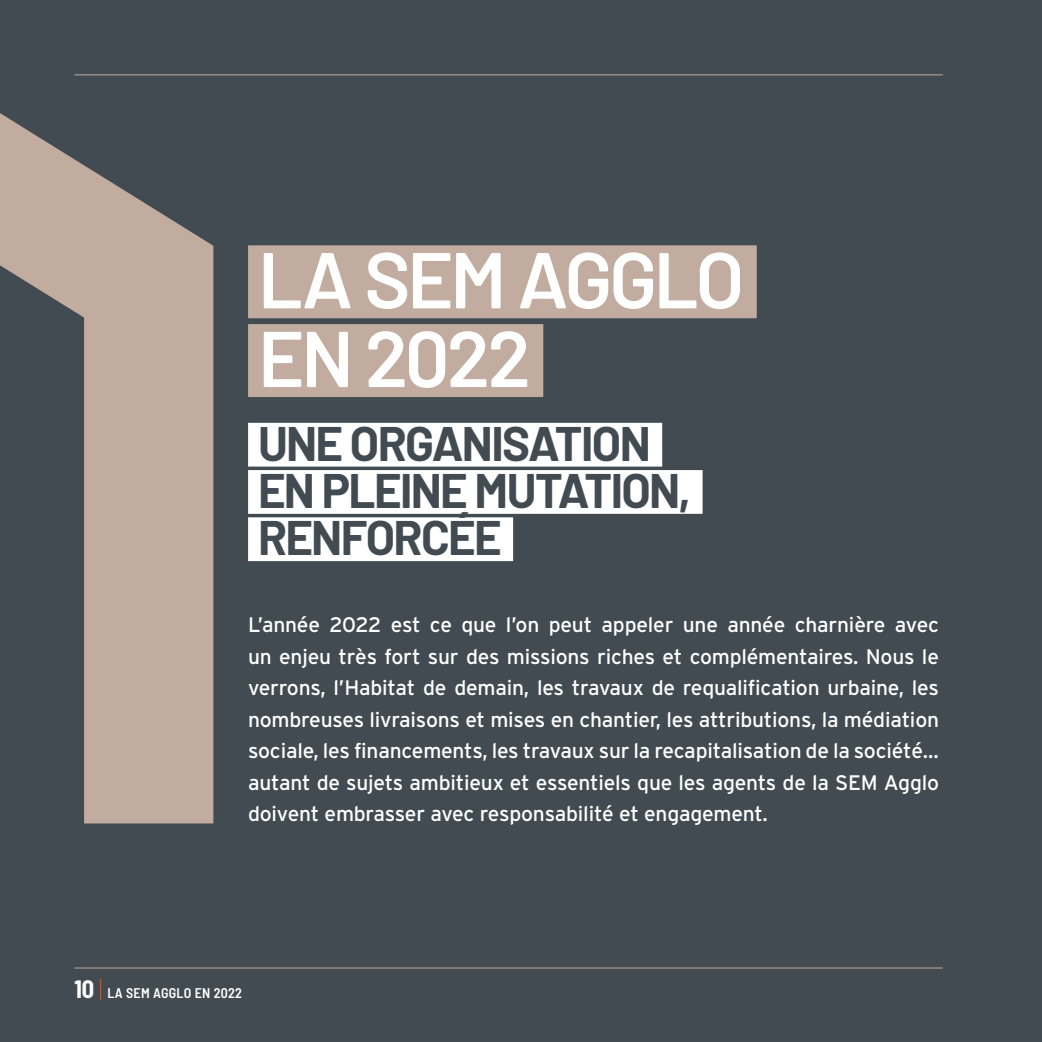
<style>
.page{position:relative;width:1042px;height:1042px;background:#414b51}
.page>*{position:absolute;margin:0;border:0;box-sizing:border-box;transform-origin:0 0}
.t1{font:600 78.92px "Barlow";letter-spacing:-.045em;color:#fff}
.t2{font:700 47.43px "Barlow";letter-spacing:-.035em;color:#414b51}
.t3{font:21px/31.5px "Interstate";letter-spacing:-.01em;color:#fff;text-align:justify}
.t4{font:600 semi-condensed 14px "Barlow";letter-spacing:.02em;color:#fff}
.s1{font-weight:700;font-size:24.5px}
.s2{font-weight:100;font-size:24.5px;color:#f36e21}
</style>
<div class="page">
<hr style="left:74px;top:967px;width:869px;height:1px;background:#c1ac9f">
<svg style="left:0;top:113px;width:213px;height:710px;fill:#c1ac9f"></svg>
<div style="left:248px;top:245px;width:509px;height:73px;background:#c1ac9f"></div>
<div style="left:248px;top:324px;width:295px;height:73px;background:#c1ac9f"></div>
<div style="left:248px;top:423px;width:414px;height:43px;background:#fff"></div>
<div style="left:248px;top:470px;width:454px;height:44px;background:#fff"></div>
<div style="left:248px;top:517px;width:265px;height:44px;background:#fff"></div>
<hr style="left:74px;top:74px;width:869px;height:1px;background:#c1ac9f">
<p class="t1" style="left:258px;top:231px;width:488px">LA SEM AGGLO</p>
<p class="t1" style="left:258px;top:310px;width:274px">EN 2022</p>
<p class="t2" style="left:258px;top:414px;width:394px">UNE ORGANISATION</p>
<p class="t2" style="left:258px;top:461px;width:435px">EN PLEINE MUTATION,</p>
<p class="t2" style="left:258px;top:508px;width:245px">RENFORCÉE</p>
<p class="t3" style="left:248px;top:609px;width:692px">L’année 2022 est ce que l’on peut appeler une année charnière avec un enjeu très fort sur des missions riches et complémentaires. Nous le verrons, l’Habitat de demain, les travaux de requalification urbaine, les nombreuses livraisons et mises en chantier, les attributions, la médiation sociale, les financements, les travaux sur la recapitalisation de la société… autant de sujets ambitieux et essentiels que les agents de la SEM Agglo doivent embrasser avec responsabilité et engagement.</p>
<p class="t4" style="left:74px;top:984px;width:169px"><span class="s1">10</span> <span class="s2">|</span> LA SEM AGGLO EN 2022</p>
</div>
